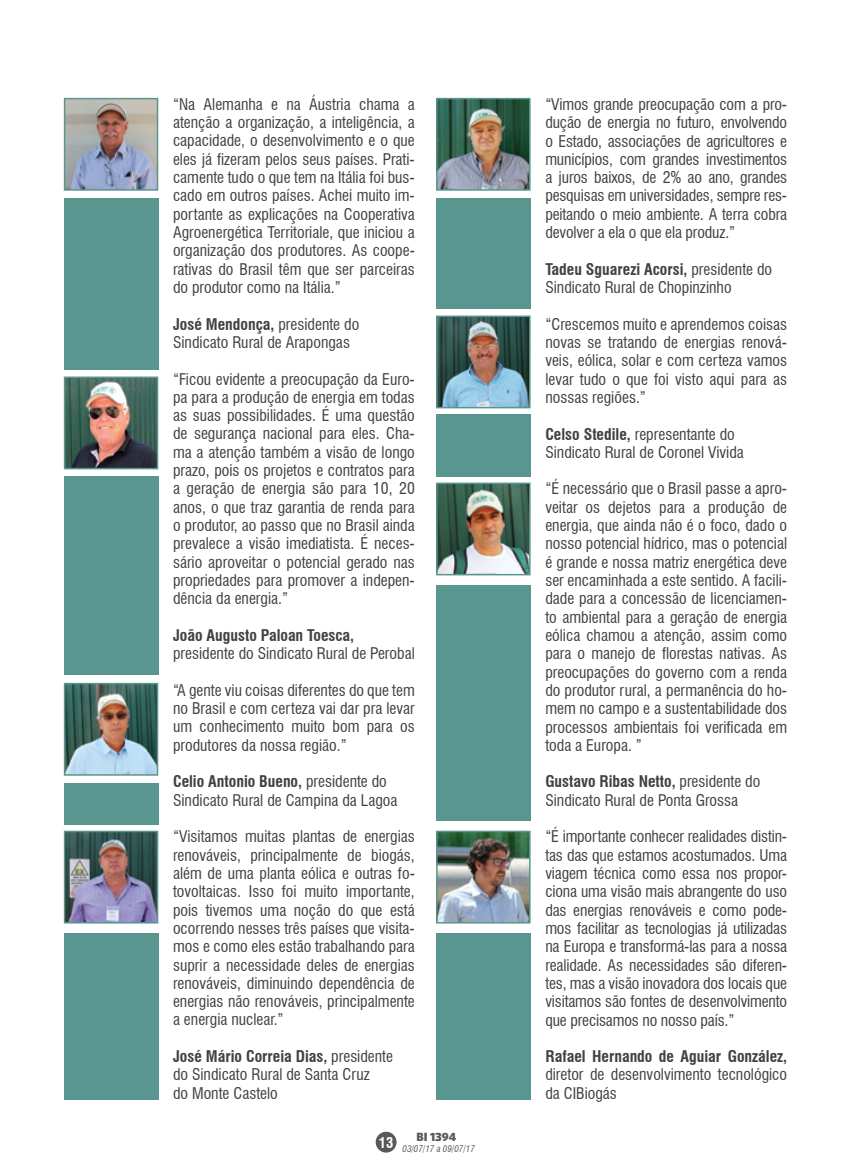
<style>
.page{position:relative;width:851px;height:1170px;background:#fff}
.page>*{position:absolute;margin:0;border:0;box-sizing:border-box;transform-origin:0 0}
.t1{font:condensed 15.75px/18.3px "Swiss 721 BT";color:#414042;text-align:justify}
.t2{font:700 condensed 15.75px "Swiss 721 BT";color:#414042}
.t3{font:700 condensed 14.4px "Swiss 721 BT";color:#fff}
.t4{font:900 12px "Whitney HTF";color:#58595b}
.t5{font:italic condensed 9px "Swiss 721 BT";color:#58595b}
.s1{font-weight:700}
</style>
<div class="page">
<div style="left:375px;top:1131px;width:21px;height:21px;background:#58595b;border-radius:50%"></div>
<img style="left:67px;top:101px;width:88px;height:87px">
<div style="left:64px;top:98px;width:94px;height:93px;border:2px solid #59968f"></div>
<img style="left:439px;top:101px;width:88px;height:87px">
<div style="left:436px;top:98px;width:94px;height:93px;border:2px solid #59968f"></div>
<img style="left:439px;top:318px;width:88px;height:87px">
<div style="left:436px;top:315px;width:94px;height:93px;border:2px solid #59968f"></div>
<img style="left:439px;top:485px;width:88px;height:87px">
<div style="left:436px;top:482px;width:94px;height:93px;border:2px solid #59968f"></div>
<img style="left:439px;top:833px;width:88px;height:87px">
<div style="left:436px;top:830px;width:94px;height:93px;border:2px solid #59968f"></div>
<img style="left:67px;top:379px;width:88px;height:87px">
<div style="left:64px;top:376px;width:94px;height:93px;border:2px solid #59968f"></div>
<img style="left:67px;top:685px;width:88px;height:87px">
<div style="left:64px;top:682px;width:94px;height:93px;border:2px solid #59968f"></div>
<img style="left:67px;top:833px;width:88px;height:87px">
<div style="left:64px;top:830px;width:94px;height:93px;border:2px solid #59968f"></div>
<div style="left:64px;top:476px;width:94px;height:198px;background:#59968f"></div>
<div style="left:64px;top:198px;width:94px;height:172px;background:#59968f"></div>
<div style="left:436px;top:198px;width:94px;height:111px;background:#59968f"></div>
<div style="left:436px;top:414px;width:94px;height:62px;background:#59968f"></div>
<div style="left:436px;top:585px;width:94px;height:235px;background:#59968f"></div>
<div style="left:436px;top:933px;width:94px;height:166px;background:#59968f"></div>
<div style="left:64px;top:782px;width:94px;height:42px;background:#59968f"></div>
<div style="left:64px;top:933px;width:94px;height:166px;background:#59968f"></div>
<p class="t1" style="left:173px;top:95px;width:243px">“Na Alemanha e na Áustria chama a atenção a organização, a inteligência, a capacidade, o desenvolvimento e o que eles já fizeram pelos seus países. Prati&shy;camente tudo o que tem na Itália foi bus&shy;cado em outros países. Achei muito im&shy;portante as explicações na Cooperativa Agroenergética Territoriale, que iniciou a organização dos produtores. As coope&shy;rativas do Brasil têm que ser parceiras do produtor como na Itália.”</p>
<p class="t1" style="left:173px;top:315px;width:188px"><span class="s1">José Mendonça,</span> presidente do<br>Sindicato Rural de Arapongas</p>
<p class="t1" style="left:173px;top:369px;width:243px">“Ficou evidente a preocupação da Euro&shy;pa para a produção de energia em todas as suas possibilidades. É uma questão de segurança nacional para eles. Cha&shy;ma a atenção também a visão de longo prazo, pois os projetos e contratos para a geração de energia são para 10, 20 anos, o que traz garantia de renda para o produtor, ao passo que no Brasil ainda prevalece a visão imediatista. É neces&shy;sário aproveitar o potencial gerado nas propriedades para promover a indepen&shy;dência da energia.”</p>
<p class="t2" style="left:173px;top:625px;width:183px">João Augusto Paloan Toesca,</p>
<p class="t1" style="left:173px;top:644px;width:243px">presidente do Sindicato Rural de Perobal</p>
<p class="t1" style="left:173px;top:681px;width:243px">“A gente viu coisas diferentes do que tem no Brasil e com certeza vai dar pra levar um conhecimento muito bom para os produtores da nossa região.”</p>
<p class="t1" style="left:173px;top:772px;width:226px"><span class="s1">Celio Antonio Bueno,</span> presidente do<br>Sindicato Rural de Campina da Lagoa</p>
<p class="t1" style="left:173px;top:827px;width:243px">“Visitamos muitas plantas de energias renováveis, principalmente de biogás, além de uma planta eólica e outras fo&shy;tovoltaicas. Isso foi muito importante, pois tivemos uma noção do que está ocorrendo nesses três países que visita&shy;mos e como eles estão trabalhando para suprir a necessidade deles de energias renováveis, diminuindo dependência de energias não renováveis, principalmente a energia nuclear.”</p>
<p class="t1" style="left:173px;top:1047px;width:221px;text-align:left"><span class="s1">José Mário Correia Dias,</span> presidente do Sindicato Rural de Santa Cruz<br>do Monte Castelo</p>
<p class="t3" style="left:379px;top:1133px;width:16px">13</p>
<p class="t4" style="left:416px;top:1128px;width:41px">BI 1394</p>
<p class="t5" style="left:402px;top:1143px;width:74px">03/07/17 a 09/07/17</p>
<p class="t1" style="left:545px;top:95px;width:243px">“Vimos grande preocupação com a pro&shy;dução de energia no futuro, envolvendo o Estado, associações de agricultores e municípios, com grandes investimentos a juros baixos, de 2% ao ano, grandes pesquisas em universidades, sempre res&shy;peitando o meio ambiente. A terra cobra devolver a ela o que ela produz.”</p>
<p class="t1" style="left:545px;top:260px;width:228px"><span class="s1">Tadeu Sguarezi Acorsi,</span> presidente do<br>Sindicato Rural de Chopinzinho</p>
<p class="t1" style="left:545px;top:315px;width:243px">“Crescemos muito e aprendemos coisas novas se tratando de energias renová&shy;veis, eólica, solar e com certeza vamos levar tudo o que foi visto aqui para as nossas regiões.”</p>
<p class="t1" style="left:545px;top:424px;width:200px"><span class="s1">Celso Stedile,</span> representante do<br>Sindicato Rural de Coronel Vivida</p>
<p class="t1" style="left:545px;top:479px;width:243px">“É necessário que o Brasil passe a apro&shy;veitar os dejetos para a produção de energia, que ainda não é o foco, dado o nosso potencial hídrico, mas o potencial é grande e nossa matriz energética deve ser encaminhada a este sentido. A facili&shy;dade para a concessão de licenciamen&shy;to ambiental para a geração de energia eólica chamou a atenção, assim como para o manejo de florestas nativas. As preocupações do governo com a renda do produtor rural, a permanência do ho&shy;mem no campo e a sustentabilidade dos processos ambientais foi verificada em toda a Europa. ”</p>
<p class="t1" style="left:545px;top:772px;width:216px"><span class="s1">Gustavo Ribas Netto,</span> presidente do<br>Sindicato Rural de Ponta Grossa</p>
<p class="t1" style="left:545px;top:827px;width:243px">“É importante conhecer realidades distin&shy;tas das que estamos acostumados. Uma viagem técnica como essa nos propor&shy;ciona uma visão mais abrangente do uso das energias renováveis e como pode&shy;mos facilitar as tecnologias já utilizadas na Europa e transformá-las para a nossa realidade. As necessidades são diferen&shy;tes, mas a visão inovadora dos locais que visitamos são fontes de desenvolvimento que precisamos no nosso país.”</p>
<p class="t2" style="left:545px;top:1046px;width:243px">Rafael Hernando de Aguiar González,</p>
<p class="t1" style="left:545px;top:1065px;width:243px">diretor de desenvolvimento tecnológico da CIBiogás</p>
</div>
